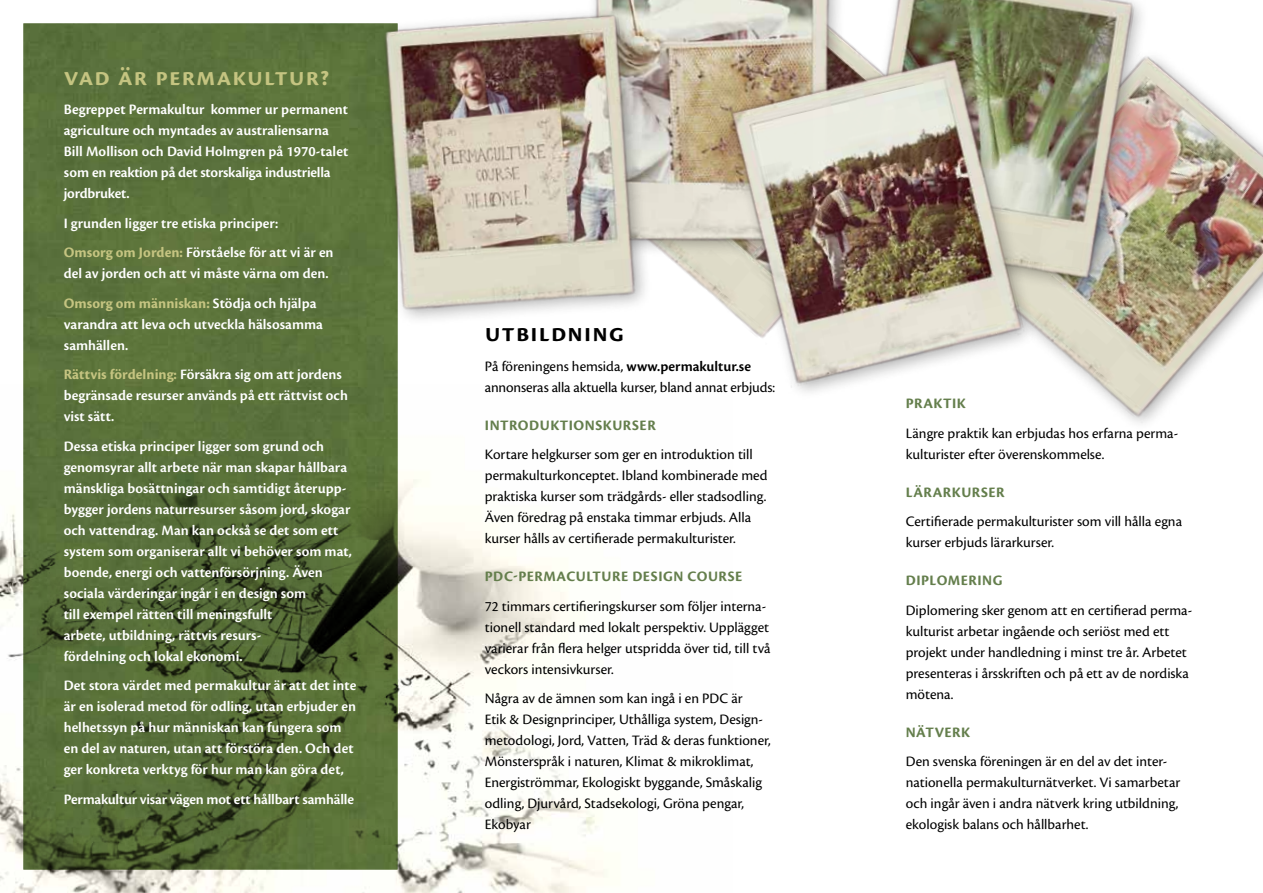
<style>
.page{position:relative;width:1263px;height:893px;background:#fff}
.page>*{position:absolute;margin:0;border:0;box-sizing:border-box;transform-origin:0 0}
.t1{font:600 27px "Cronos Pro";letter-spacing:.045em;color:#c5c481}
.t2{font:600 27px "Cronos Pro";letter-spacing:.045em;color:#000}
.t3{font:15px/21px "Cronos Pro";color:#000}
.t4{font:600 15px/21px "Cronos Pro";color:#fff}
.t5{font:700 15px "Cronos Pro";letter-spacing:.035em;color:#647e4c}
.s1{font-weight:700;color:#c5c481}
.s2{font-weight:600}
</style>
<div class="page">
<img style="left:1040px;top:57px;width:223px;height:367px">
<img style="left:671px;top:42px;width:179px;height:259px">
<div style="left:584px;top:0;width:264px;height:260px;background:#000;opacity:.3"></div>
<img style="left:588px;top:0;width:245px;height:246px">
<div style="left:24px;top:24px;width:373px;height:361px;background:#5b733c"></div>
<img style="left:0;top:385px;width:610px;height:508px">
<div style="left:374px;top:4px;width:280px;height:324px;background:#000;opacity:.3"></div>
<img style="left:377px;top:1px;width:266px;height:315px">
<div style="left:850px;top:0;width:300px;height:297px;background:#000;opacity:.3"></div>
<img style="left:857px;top:0;width:278px;height:282px">
<div style="left:719px;top:49px;width:321px;height:353px;background:#000;opacity:.3"></div>
<img style="left:725px;top:50px;width:300px;height:338px">
<h1 class="t1" style="left:64px;top:61px;width:267px">vad är permakultur?</h1>
<p class="t4" style="left:64px;top:99px;width:286px">Begreppet Permakultur kommer ur permanent agriculture och myntades av australiensarna Bill Mollison och David Holmgren på 1970-talet som en reaktion på det storskaliga industriella jordbruket.</p>
<p class="t4" style="left:64px;top:209px;width:271px;line-height:29.5px">I grunden ligger tre etiska principer:<br><span class="s1">OMSORG OM JORDEN:</span> Förståelse för att vi är en</p>
<p class="t4" style="left:64px;top:259px;width:266px;line-height:29.5px">del av jorden och att vi måste värna om den.<br><span class="s1">OMSORG OM MÄNNISKAN:</span> Stödja och hjälpa</p>
<p class="t4" style="left:64px;top:314px;width:261px">varandra att leva och utveckla hälsosamma samhällen.</p>
<p class="t4" style="left:64px;top:364px;width:286px"><span class="s1">RÄTTVIS FÖRDELNING:</span> Försäkra sig om att jordens begränsade resurser används på ett rättvist och vist sätt.</p>
<p class="t4" style="left:64px;top:436px;width:290px">Dessa etiska principer ligger som grund och genomsyrar allt arbete när man skapar hållbara mänskliga bosättningar och samtidigt återupp&shy;bygger jordens naturresurser såsom jord, skogar och vattendrag. Man kan också se det som ett system som organiserar allt vi behöver som mat, boende, energi och vattenförsörjning. Även sociala värderingar ingår i en design som<br>till exempel rätten till meningsfullt<br>arbete, utbildning, rättvis resurs-<br>fördelning och lokal ekonomi.</p>
<p class="t4" style="left:64px;top:675px;width:294px">Det stora värdet med permakultur är att det inte är en isolerad metod för odling, utan erbjuder en helhetssyn på hur människan kan fungera som en del av naturen, utan att förstöra den. Och det ger konkreta verktyg för hur man kan göra det,</p>
<p class="t4" style="left:64px;top:789px;width:292px">Permakultur visar vägen mot ett hållbart samhälle</p>
<h1 class="t2" style="left:485px;top:317px;width:141px">utbildning</h1>
<p class="t3" style="left:485px;top:355px;width:292px">På föreningens hemsida, <span class="s2">www.permakultur.se </span>annonseras alla aktuella kurser, bland annat erbjuds:</p>
<p class="t5" style="left:485px;top:416px;width:170px">INTRODUKTIONSKURSER</p>
<p class="t3" style="left:485px;top:444px;width:284px">Kortare helgkurser som ger en introduktion till permakulturkonceptet. Ibland kombinerade med praktiska kurser som trädgårds- eller stadsodling.<br>Även föredrag på enstaka timmar erbjuds. Alla kurser hålls av certifierade permakulturister.</p>
<p class="t5" style="left:485px;top:568px;width:259px">PDC-PERMACULTURE DESIGN COURSE</p>
<p class="t3" style="left:485px;top:596px;width:287px">72 timmars certifieringskurser som följer interna&shy;tionell standard med lokalt perspektiv. Upplägget varierar från flera helger utspridda över tid, till två veckors intensivkurser.</p>
<p class="t3" style="left:485px;top:688px;width:287px">Några av de ämnen som kan ingå i en PDC är<br>Etik &amp; Designprinciper, Uthålliga system, Design&shy;metodologi, Jord, Vatten, Träd &amp; deras funktioner, Mönsterspråk i naturen, Klimat &amp; mikroklimat, Energiströmmar, Ekologiskt byggande, Småskalig odling, Djurvård, Stadsekologi, Gröna pengar, Ekobyar</p>
<p class="t5" style="left:906px;top:395px;width:61px">PRAKTIK</p>
<p class="t3" style="left:906px;top:422px;width:273px">Längre praktik kan erbjudas hos erfarna perma&shy;kulturister efter överenskommelse.</p>
<p class="t5" style="left:906px;top:483px;width:97px">LÄRARKURSER</p>
<p class="t3" style="left:906px;top:511px;width:278px">Certifierade permakulturister som vill hålla egna kurser erbjuds lärarkurser.</p>
<p class="t5" style="left:906px;top:572px;width:98px">DIPLOMERI NG</p>
<p class="t3" style="left:906px;top:600px;width:287px">Diplomering sker genom att en certifierad perma&shy;kulturist arbetar ingående och seriöst med ett projekt under handledning i minst tre år. Arbetet presenteras i årsskriften och på ett av de nordiska mötena.</p>
<p class="t5" style="left:906px;top:723px;width:66px">NÄTVERK</p>
<p class="t3" style="left:906px;top:751px;width:276px">Den svenska föreningen är en del av det inter&shy;nationella permakulturnätverket. Vi samarbetar och ingår även i andra nätverk kring utbildning, ekologisk balans och hållbarhet.</p>
</div>
